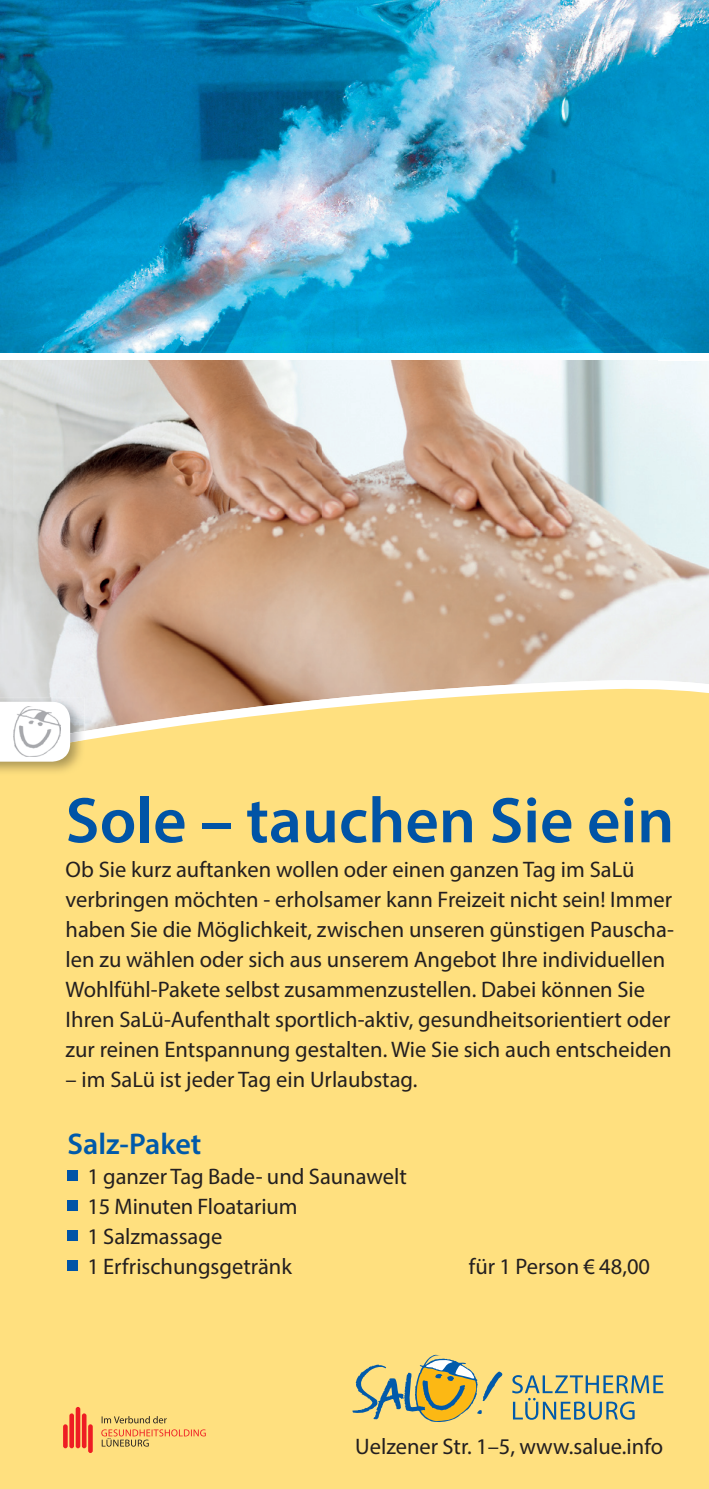
<style>
.page{position:relative;width:709px;height:1489px;background:#fff}
.page>*{position:absolute;margin:0;border:0;box-sizing:border-box;transform-origin:0 0}
.t1{font:600 65px "Myriad Pro";color:#0154a6}
.t2{font:600 30px "Myriad Pro";color:#015aaa}
.t3{font:22.5px/30px "Myriad Pro";color:#231f20}
</style>
<div class="page">
<img style="left:0;top:0;width:709px;height:353px">
<img style="left:0;top:361px;width:657px;height:318px">
<img style="left:657px;top:361px;width:52px;height:318px">
<div style="left:0;top:756px;width:709px;height:732px;background:#ffe07f"></div>
<svg style="left:0;top:679px;width:709px;height:77px;background:#f1d693"></svg>
<div style="left:63px;top:1424px;width:5px;height:24px;background:#ee1d23;border-radius:2px"></div>
<div style="left:69px;top:1413px;width:5px;height:35px;background:#ee1d23;border-radius:2px"></div>
<hr style="left:82px;top:1413px;width:4px;height:35px;background:#ee1d23;border-radius:2px">
<hr style="left:76px;top:1406px;width:4px;height:42px;background:#ee1d23;border-radius:2px">
<div style="left:88px;top:1424px;width:5px;height:28px;background:#ee1d23;border-radius:2px"></div>
<svg style="left:101px;top:1429px;width:105px;height:17px;background:#f0bb6d"></svg>
<svg style="left:102px;top:1415px;width:65px;height:8px"></svg>
<svg style="left:352px;top:1354px;width:152px;height:67px;background:#cdbf75"></svg>
<svg style="left:512px;top:1374px;width:151px;height:45px;background:#c3c088"></svg>
<img style="left:0;top:697px;width:84px;height:34px">
<img style="left:0;top:755px;width:84px;height:21px">
<img style="left:70px;top:731px;width:14px;height:24px">
<svg style="left:0;top:701px;width:70px;height:60px"></svg>
<img style="left:13px;top:706px;width:47px;height:50px">
<div style="left:67px;top:1170px;width:11px;height:10px;background:#0154a6"></div>
<div style="left:67px;top:1200px;width:11px;height:10px;background:#0154a6"></div>
<div style="left:67px;top:1230px;width:11px;height:10px;background:#0154a6"></div>
<div style="left:67px;top:1260px;width:11px;height:10px;background:#0154a6"></div>
<h1 class="t1" style="left:66px;top:779px;width:610px">Sole – tauchen Sie ein</h1>
<p class="t3" style="left:66px;top:854px;width:610px">Ob Sie kurz auftanken wollen oder einen ganzen Tag im SaLü verbringen möchten - erholsamer kann Freizeit nicht sein! Immer haben Sie die Möglichkeit, zwischen unseren günstigen Pauscha&shy;len zu wählen oder sich aus unserem Angebot Ihre individuellen Wohlfühl-Pakete selbst zusammenzustellen. Dabei können Sie Ihren SaLü-Aufenthalt sportlich-aktiv, gesundheitsorientiert oder zur reinen Entspannung gestalten. Wie Sie sich auch entscheiden</p>
<p class="t3" style="left:66px;top:1064px;width:353px">– im SaLü ist jeder Tag ein Urlaubstag.</p>
<h2 class="t2" style="left:67px;top:1124px;width:136px">Salz-Paket</h2>
<p class="t3" style="left:87px;top:1160px;width:321px">1 ganzer Tag Bade- und Saunawelt<br>15 Minuten Floatarium<br>1 Salzmassage<br>1 Erfrischungsgetränk</p>
<p class="t3" style="left:469px;top:1250px;width:183px">für 1 Person € 48,00</p>
<p class="t3" style="left:355px;top:1430px;width:309px">Uelzener Str. 1–5, www.salue.info</p>
</div>
